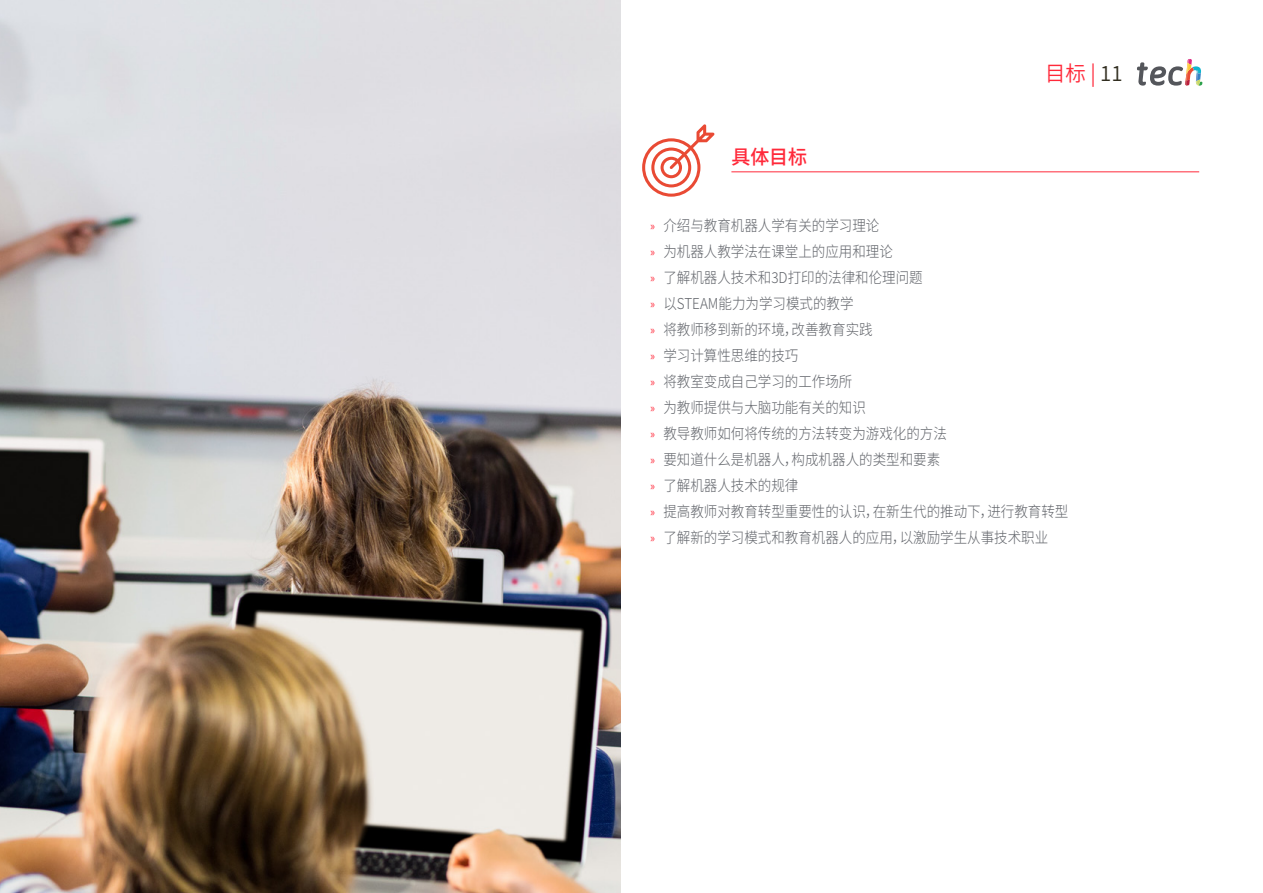
<style>
.page{position:relative;width:1263px;height:893px;background:#fff}
.page>*{position:absolute;margin:0;border:0;box-sizing:border-box;transform-origin:0 0}
.t1{font:21px "Source Han Sans CN";color:#ff293a}
.t2{font:500 19.5px "Source Han Sans CN";color:#ff293a}
.t3{font:300 15px/26px "Source Han Sans CN";color:#61646a;scale:.9 1}
.s1{color:#312e20}
.s2{font-family:"Myriad Pro";font-weight:400;font-size:12px;color:#ff293a}
</style>
<div class="page">
<hr style="left:731px;top:171px;width:468px;height:1px;background:#ff293a">
<svg style="left:642px;top:124px;width:72px;height:73px"></svg>
<img style="left:0;top:0;width:621px;height:893px">
<svg style="left:1137px;top:59px;width:65px;height:27px"></svg>
<h2 class="t2" style="left:731px;top:146px;width:77px">具体目标</h2>
<h1 class="t1" style="left:1045px;top:61px;width:79px">目标 | <span class="s1">11</span></h1>
<p class="t3" style="left:651px;top:213px;width:466px"><span class="s2">»</span> 介绍与教育机器人学有关的学习理论<br><span class="s2">»</span> 为机器人教学法在课堂上的应用和理论<br><span class="s2">»</span> 了解机器人技术和3D打印的法律和伦理问题<br><span class="s2">»</span> 以STEAM能力为学习模式的教学<br><span class="s2">»</span> 将教师移到新的环境，改善教育实践<br><span class="s2">»</span> 学习计算性思维的技巧<br><span class="s2">»</span> 将教室变成自己学习的工作场所<br><span class="s2">»</span> 为教师提供与大脑功能有关的知识<br><span class="s2">»</span> 教导教师如何将传统的方法转变为游戏化的方法<br><span class="s2">»</span> 要知道什么是机器人，构成机器人的类型和要素<br><span class="s2">»</span> 了解机器人技术的规律<br><span class="s2">»</span> 提高教师对教育转型重要性的认识，在新生代的推动下，进行教育转型<span class="s2">»</span> 了解新的学习模式和教育机器人的应用，以激励学生从事技术职业</p>
</div>
